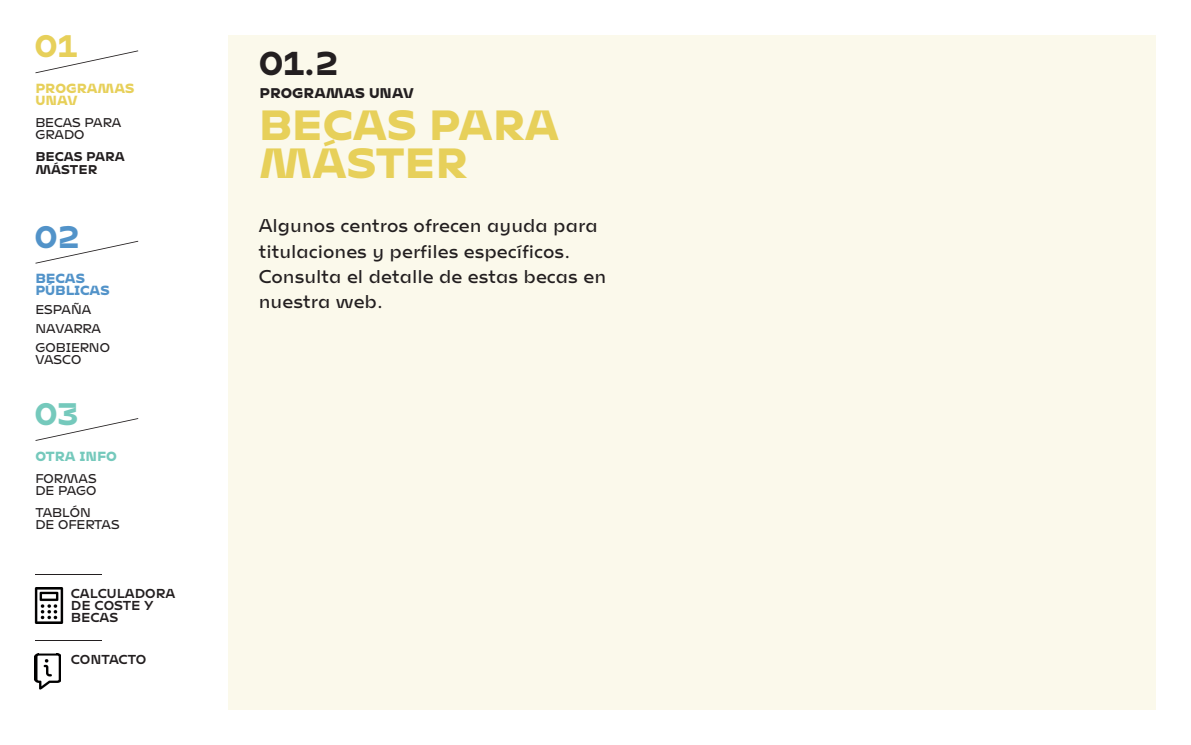
<style>
.page{position:relative;width:1191px;height:745px;background:#fff}
.page>*{position:absolute;margin:0;border:0;box-sizing:border-box;transform-origin:0 0}
.t1{font:900 41px/38.6px "Mohol";color:#e7d05a}
.t2{font:700 32.5px "Mohol";color:#231f20}
.t3{font:700 30.62px "Mohol";color:#e7d05a}
.t4{font:700 30.62px "Mohol";color:#5293c9}
.t5{font:700 30.62px "Mohol";color:#75c9bc}
.t6{font:100 18.75px/25.1px "Mohol";color:#231f20}
.t7{font:900 13.62px "Mohol";color:#231f20}
.t8{font:100 12.88px/12.1px "Mohol";color:#231f20}
.t9{font:12.88px/12.1px "Mohol";color:#231f20}
.t10{font:900 12.88px/12.1px "Mohol";color:#e7d05a}
.t11{font:900 12.88px/12.1px "Mohol";color:#5293c9}
.t12{font:900 12.88px "Mohol";color:#75c9bc}
.t13{font:700 12.5px/12.1px "Mohol";color:#231f20}
</style>
<div class="page">
<div style="left:228px;top:35px;width:927px;height:674px;background:#fbf9eb"></div>
<svg style="left:35px;top:241px;width:103px;height:22px"></svg>
<svg style="left:36px;top:418px;width:102px;height:22px"></svg>
<svg style="left:35px;top:50px;width:103px;height:23px"></svg>
<hr style="left:35px;top:573px;width:67px;height:1px;background:#231f20">
<hr style="left:35px;top:639px;width:67px;height:1px;background:#231f20">
<img style="left:34px;top:587px;width:30px;height:36px">
<img style="left:35px;top:653px;width:26px;height:36px">
<img style="left:39px;top:657px;width:18px;height:21px">
<h3 class="t3" style="left:35px;top:28px;width:44px">01</h3>
<p class="t10" style="left:35px;top:82px;width:101px">PROGRAMAS<br>UNAV</p>
<p class="t8" style="left:35px;top:118px;width:87px">BECAS PARA<br>GRADO</p>
<p class="t13" style="left:35px;top:150px;width:91px">BECAS PARA<br>MÁSTER</p>
<h3 class="t4" style="left:35px;top:218px;width:46px">02</h3>
<p class="t11" style="left:35px;top:272px;width:76px">BECAS<br>PÚBLICAS</p>
<p class="t8" style="left:35px;top:301px;width:76px;line-height:18.8px">ESPAÑA<br>NAVARRA<br>GOBIERNO</p>
<p class="t8" style="left:35px;top:354px;width:47px">VASCO</p>
<h3 class="t5" style="left:35px;top:395px;width:45px">03</h3>
<p class="t12" style="left:35px;top:447px;width:83px">OTRA INFO</p>
<p class="t8" style="left:35px;top:473px;width:63px">FORMAS<br>DE PAGO</p>
<p class="t8" style="left:35px;top:507px;width:86px">TABLÓN<br>DE OFERTAS</p>
<p class="t9" style="left:71px;top:587px;width:106px">CALCULADORA<br>DE COSTE Y<br>BECAS</p>
<p class="t9" style="left:71px;top:653px;width:77px">CONTACTO</p>
<h2 class="t2" style="left:259px;top:43px;width:81px">01.2</h2>
<p class="t7" style="left:260px;top:85px;width:156px">PROGRAMAS UNAV</p>
<h1 class="t1" style="left:259px;top:104px;width:302px">BECAS PARA<br>MÁSTER</h1>
<p class="t6" style="left:259px;top:213px;width:349px">Algunos centros ofrecen ayuda para titulaciones y perfiles específicos.<br>Consulta el detalle de estas becas en nuestra web.</p>
</div>
